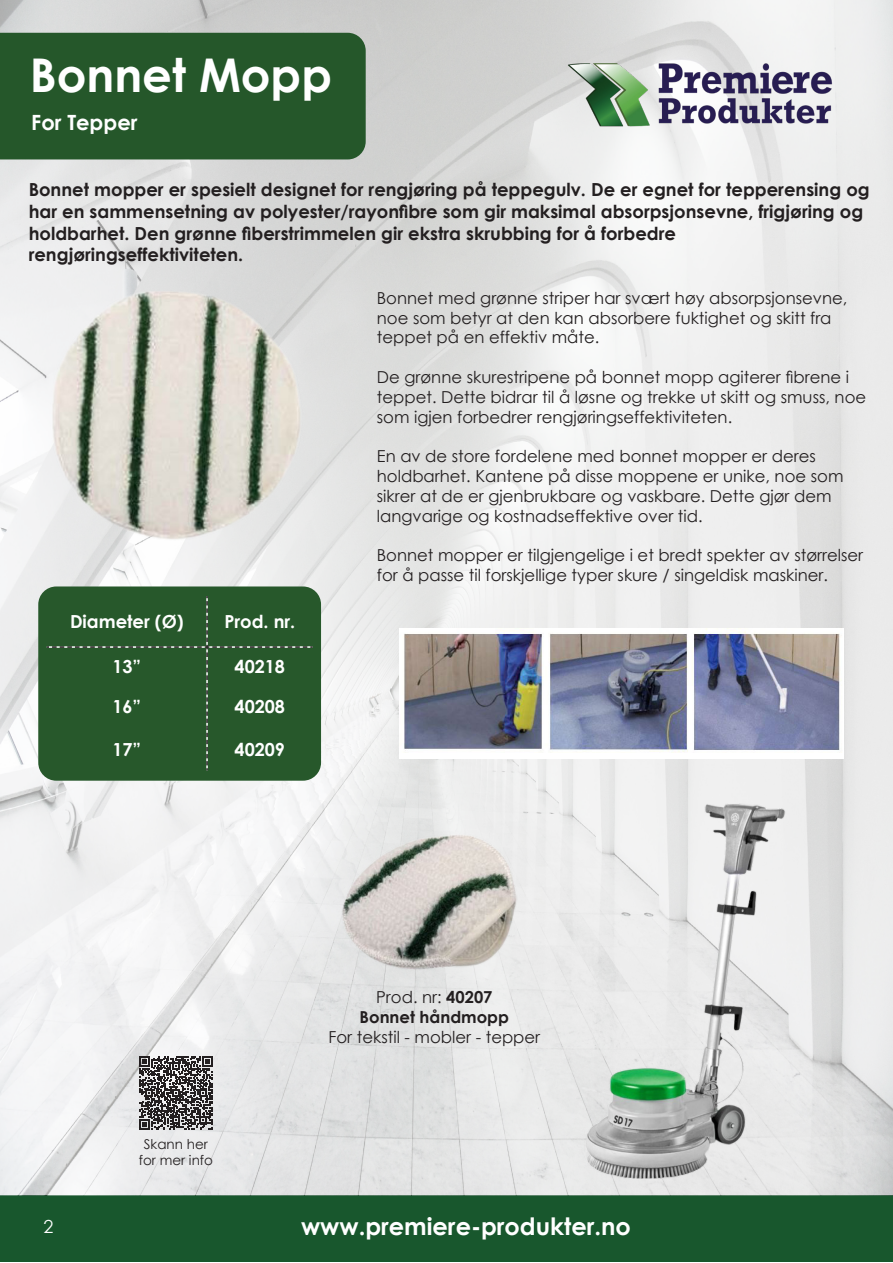
<style>
.page{position:relative;width:893px;height:1263px;background:#fff}
.page>*{position:absolute;margin:0;border:0;box-sizing:border-box;transform-origin:0 0}
.t1{font:700 46.5px "Century Gothic";color:#fff}
.t2{font:700 24px "Century Gothic";color:#fff}
.t3{font:700 21px "Century Gothic";color:#fff}
.t4{font:700 18px/21.6px "Century Gothic";color:#231f20}
.t5{font:700 18px "Century Gothic";color:#fff}
.t6{font:18px "Century Gothic";color:#fff}
.t7{font:16.5px/19.8px "Century Gothic";color:#231f20}
.t8{font:700 16.5px "Century Gothic";color:#231f20}
.t9{font:13.5px "Century Gothic";color:#231f20}
.s1{font-weight:700}
</style>
<div class="page">
<div style="left:0;top:1195px;width:893px;height:67px;background:#18572d"></div>
<img style="left:0;top:0;width:893px;height:1195px">
<div style="left:0;top:33px;width:366px;height:126px;background:#25572a"></div>
<div style="left:38px;top:586px;width:283px;height:195px;background:#27582b;border-radius:18px"></div>
<svg style="left:47px;top:596px;width:266px;height:174px"></svg>
<svg style="left:139px;top:1056px;width:73px;height:73px;background:#696668"></svg>
<img style="left:563px;top:60px;width:283px;height:73px">
<img style="left:43px;top:291px;width:275px;height:256px">
<img style="left:334px;top:770px;width:189px;height:267px">
<img style="left:400px;top:628px;width:443px;height:131px">
<img style="left:552px;top:804px;width:265px;height:374px">
<p class="t1" style="left:30px;top:40px;width:304px">Bonnet Mopp</p>
<p class="t3" style="left:31px;top:107px;width:108px">For Tepper</p>
<p class="t4" style="left:29px;top:178px;width:842px">Bonnet mopper er spesielt designet for rengjøring på teppegulv. De er egnet for tepperensing og har en sammensetning av polyester/rayonfibre som gir maksimal absorpsjonsevne, frigjøring og holdbarhet. Den grønne fiberstrimmelen gir ekstra skrubbing for å forbedre</p>
<p class="t4" style="left:29px;top:243px;width:216px">rengjøringseffektiviteten.</p>
<p class="t5" style="left:70px;top:608px;width:115px">Diameter (Ø)</p>
<p class="t5" style="left:224px;top:608px;width:72px">Prod. nr.</p>
<p class="t5" style="left:112px;top:653px;width:30px">13”</p>
<p class="t5" style="left:235px;top:653px;width:52px">40218</p>
<p class="t5" style="left:112px;top:693px;width:30px">16”</p>
<p class="t5" style="left:235px;top:693px;width:52px">40208</p>
<p class="t5" style="left:112px;top:736px;width:30px">17”</p>
<p class="t5" style="left:235px;top:736px;width:52px">40209</p>
<p class="t7" style="left:377px;top:288px;width:472px">Bonnet med grønne striper har svært høy absorpsjonsevne, noe som betyr at den kan absorbere fuktighet og skitt fra teppet på en effektiv måte.</p>
<p class="t7" style="left:377px;top:367px;width:491px">De grønne skurestripene på bonnet mopp agiterer fibrene i teppet. Dette bidrar til å løsne og trekke ut skitt og smuss, noe som igjen forbedrer rengjøringseffektiviteten.</p>
<p class="t7" style="left:377px;top:446px;width:441px">En av de store fordelene med bonnet mopper er deres</p>
<p class="t7" style="left:377px;top:466px;width:468px">holdbarhet. Kantene på disse moppene er unike, noe som sikrer at de er gjenbrukbare og vaskbare. Dette gjør dem langvarige og kostnadseffektive over tid.</p>
<p class="t7" style="left:377px;top:545px;width:488px">Bonnet mopper er tilgjengelige i et bredt spekter av størrelser for å passe til forskjellige typer skure / singeldisk maskiner.</p>
<p class="t9" style="left:144px;top:1134px;width:66px">Skann her</p>
<p class="t9" style="left:139px;top:1150px;width:76px">for mer info</p>
<p class="t7" style="left:376px;top:987px;width:118px">Prod. nr: <span class="s1">40207</span></p>
<p class="t8" style="left:360px;top:1004px;width:151px">Bonnet håndmopp</p>
<p class="t7" style="left:328px;top:1027px;width:213px">For tekstil - mobler - tepper</p>
<p class="t6" style="left:43px;top:1214px;width:11px">2</p>
<h2 class="t2" style="left:301px;top:1208px;width:331px">www.premiere-produkter.no</h2>
</div>
